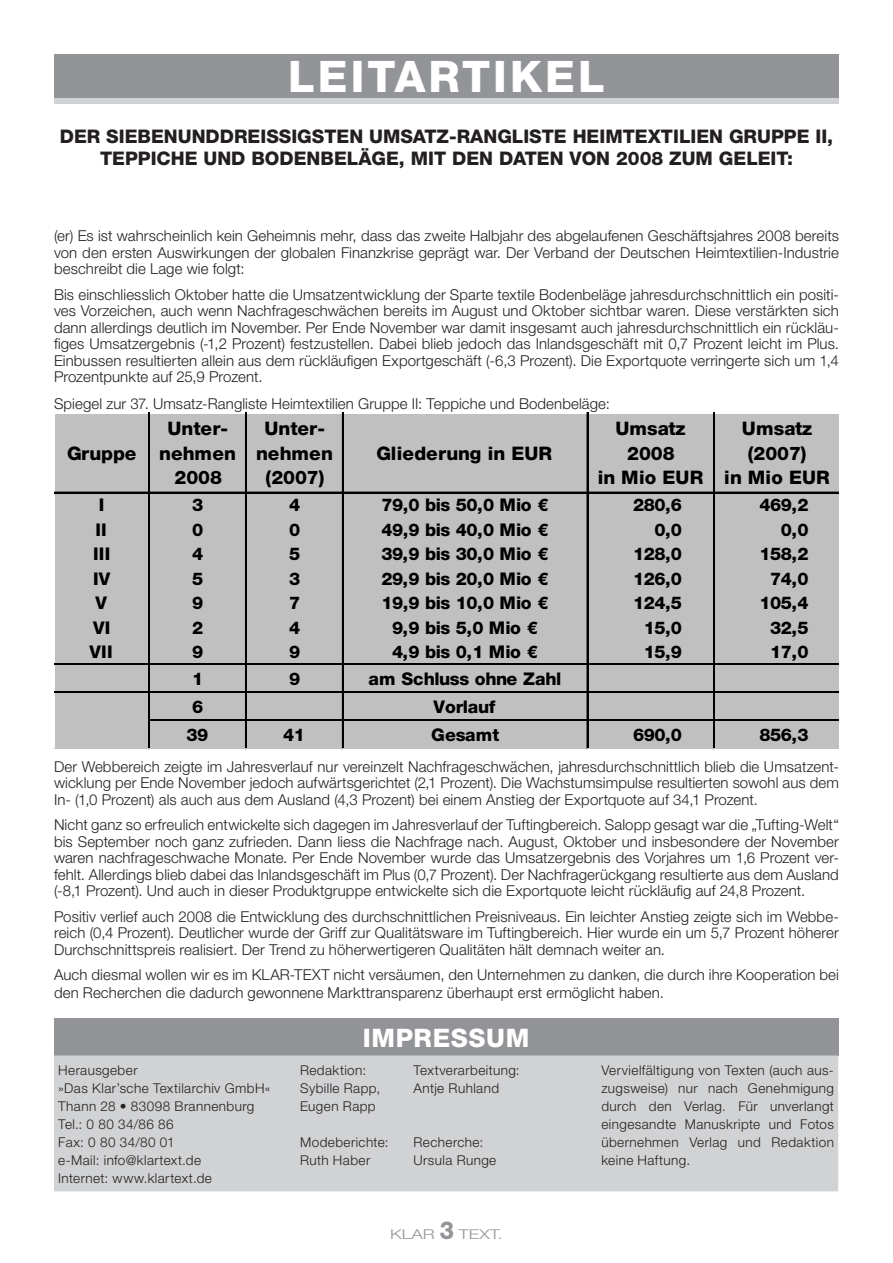
<style>
.page{position:relative;width:893px;height:1263px;background:#fff}
.page>*{position:absolute;margin:0;border:0;box-sizing:border-box;transform-origin:0 0}
.t1{font:800 43.5px "Helvetica Neue LT";letter-spacing:.07em;color:#fff}
.t2{font:800 25.5px "Helvetica Neue LT";letter-spacing:.025em;color:#fff}
.t3{font:800 18.75px/22.5px "Helvetica Neue LT";color:#231f20;text-align:center}
.t4{font:800 18.6px/24.5px "Helvetica Neue LT";color:#000;text-align:center}
.t5{font:800 17.55px "Helvetica Neue LT";letter-spacing:-.03em;color:#000}
.t6{font:300 15px/16.5px "Helvetica Neue LT";letter-spacing:.005em;color:#231f20;text-align:justify}
.t7{font:300 13.5px/18px "Helvetica Neue LT";letter-spacing:.03em;color:#231f20}
.t8{font:300 13.5px "Helvetica Neue LT";color:#929497;scale:1.33 1}
.s1{font-weight:800;font-size:24.75px}
</style>
<div class="page">
<div style="left:54px;top:54px;width:785px;height:49px;background:#929497"></div>
<div style="left:54px;top:98px;width:785px;height:6px;background:#d1d2d4"></div>
<div style="left:55px;top:414px;width:784px;height:335px;background:#c0c0c0"></div>
<hr style="left:54px;top:492px;width:785px;height:1px;background:#000">
<hr style="left:54px;top:663px;width:785px;height:1px;background:#000">
<hr style="left:54px;top:664px;width:785px;height:1px;background:#000">
<hr style="left:54px;top:691px;width:785px;height:1px;background:#000">
<hr style="left:54px;top:692px;width:785px;height:1px;background:#000">
<hr style="left:150px;top:719px;width:689px;height:1px;background:#000">
<hr style="left:150px;top:720px;width:689px;height:1px;background:#000">
<hr style="left:148px;top:413px;width:1px;height:336px;background:#000">
<hr style="left:149px;top:413px;width:1px;height:336px;background:#000">
<hr style="left:245px;top:413px;width:2px;height:336px;background:#000">
<hr style="left:342px;top:413px;width:2px;height:336px;background:#000">
<hr style="left:587px;top:413px;width:1px;height:336px;background:#000">
<hr style="left:713px;top:413px;width:2px;height:336px;background:#000">
<div style="left:54px;top:1018px;width:784px;height:37px;background:#929497"></div>
<div style="left:54px;top:1055px;width:784px;height:136px;background:#d1d2d4"></div>
<h1 class="t1" style="left:337px;top:50px;width:220px">DOSSIER</h1>
<h1 class="t1" style="left:288px;top:50px;width:318px">LEITARTIKEL</h1>
<p class="t3" style="left:60px;top:125px;width:775px">DER SIEBENUNDDREISSIGSTEN UMSATZ-RANGLISTE HEIMTEXTILIEN GRUPPE II,<br>TEPPICHE UND BODENBELÄGE, MIT DEN DATEN VON 2008 ZUM GELEIT:</p>
<p class="t6" style="left:54px;top:227px;width:786px">(er) Es ist wahrscheinlich kein Geheimnis mehr, dass das zweite Halbjahr des abgelaufenen Geschäftsjahres 2008 bereits von den ersten Auswirkungen der globalen Finanzkrise geprägt war. Der Verband der Deutschen Heimtextilien-Industrie beschreibt die Lage wie folgt:</p>
<p class="t6" style="left:54px;top:286px;width:786px">Bis einschliesslich Oktober hatte die Umsatzentwicklung der Sparte textile Bodenbeläge jahresdurchschnittlich ein positi&shy;ves Vorzeichen, auch wenn Nachfrageschwächen bereits im August und Oktober sichtbar waren. Diese verstärkten sich dann allerdings deutlich im November. Per Ende November war damit insgesamt auch jahresdurchschnittlich ein rückläu&shy;figes Umsatzergebnis (-1,2 Prozent) festzustellen. Dabei blieb jedoch das Inlandsgeschäft mit 0,7 Prozent leicht im Plus.<br>Einbussen resultierten allein aus dem rückläufigen Exportgeschäft (-6,3 Prozent). Die Exportquote verringerte sich um 1,4<br>Prozentpunkte auf 25,9 Prozent.</p>
<p class="t6" style="left:54px;top:395px;width:557px">Spiegel zur 37. Umsatz-Rangliste Heimtextilien Gruppe II: Teppiche und Bodenbeläge:</p>
<p class="t4" style="left:67px;top:441px;width:71px">Gruppe</p>
<p class="t4" style="left:159px;top:416px;width:78px">Unter&shy;nehmen<br>2008</p>
<p class="t4" style="left:256px;top:416px;width:78px">Unter&shy;nehmen (2007)</p>
<p class="t4" style="left:598px;top:416px;width:107px">Umsatz<br>2008<br>in Mio EUR</p>
<p class="t4" style="left:724px;top:416px;width:107px">Umsatz (2007)<br>in Mio EUR</p>
<p class="t4" style="left:377px;top:441px;width:177px">Gliederung in EUR</p>
<p class="t5" style="left:99px;top:494px;width:7px">I</p>
<p class="t5" style="left:192px;top:494px;width:13px">3</p>
<p class="t5" style="left:289px;top:494px;width:13px">4</p>
<p class="t5" style="left:381px;top:494px;width:169px">79,0 bis 50,0 Mio €</p>
<p class="t5" style="left:633px;top:494px;width:50px">280,6</p>
<p class="t5" style="left:760px;top:494px;width:50px">469,2</p>
<p class="t5" style="left:95px;top:519px;width:13px">II</p>
<p class="t5" style="left:192px;top:519px;width:13px">0</p>
<p class="t5" style="left:289px;top:519px;width:13px">0</p>
<p class="t5" style="left:381px;top:519px;width:169px">49,9 bis 40,0 Mio €</p>
<p class="t5" style="left:654px;top:519px;width:29px">0,0</p>
<p class="t5" style="left:781px;top:519px;width:29px">0,0</p>
<p class="t5" style="left:93px;top:543px;width:19px">III</p>
<p class="t5" style="left:192px;top:543px;width:13px">4</p>
<p class="t5" style="left:289px;top:543px;width:13px">5</p>
<p class="t5" style="left:381px;top:543px;width:169px">39,9 bis 30,0 Mio €</p>
<p class="t5" style="left:633px;top:543px;width:50px">128,0</p>
<p class="t5" style="left:760px;top:543px;width:50px">158,2</p>
<p class="t5" style="left:93px;top:568px;width:19px">IV</p>
<p class="t5" style="left:192px;top:568px;width:13px">5</p>
<p class="t5" style="left:289px;top:568px;width:13px">3</p>
<p class="t5" style="left:381px;top:568px;width:169px">29,9 bis 20,0 Mio €</p>
<p class="t5" style="left:633px;top:568px;width:50px">126,0</p>
<p class="t5" style="left:770px;top:568px;width:40px">74,0</p>
<p class="t5" style="left:95px;top:592px;width:13px">V</p>
<p class="t5" style="left:192px;top:592px;width:13px">9</p>
<p class="t5" style="left:289px;top:592px;width:13px">7</p>
<p class="t5" style="left:381px;top:592px;width:169px">19,9 bis 10,0 Mio €</p>
<p class="t5" style="left:633px;top:592px;width:50px">124,5</p>
<p class="t5" style="left:760px;top:592px;width:50px">105,4</p>
<p class="t5" style="left:93px;top:617px;width:19px">VI</p>
<p class="t5" style="left:192px;top:617px;width:13px">2</p>
<p class="t5" style="left:289px;top:617px;width:13px">4</p>
<p class="t5" style="left:392px;top:617px;width:147px">9,9 bis 5,0 Mio €</p>
<p class="t5" style="left:644px;top:617px;width:40px">15,0</p>
<p class="t5" style="left:770px;top:617px;width:40px">32,5</p>
<p class="t5" style="left:89px;top:641px;width:25px">VII</p>
<p class="t5" style="left:192px;top:641px;width:13px">9</p>
<p class="t5" style="left:289px;top:641px;width:13px">9</p>
<p class="t5" style="left:392px;top:641px;width:147px">4,9 bis 0,1 Mio €</p>
<p class="t5" style="left:644px;top:641px;width:40px">15,9</p>
<p class="t5" style="left:770px;top:641px;width:40px">17,0</p>
<p class="t5" style="left:192px;top:668px;width:13px">1</p>
<p class="t5" style="left:289px;top:668px;width:13px">9</p>
<p class="t5" style="left:368px;top:668px;width:195px">am Schluss ohne Zahl</p>
<p class="t5" style="left:192px;top:696px;width:13px">6</p>
<p class="t5" style="left:433px;top:696px;width:64px">Vorlauf</p>
<p class="t5" style="left:186px;top:724px;width:23px">39</p>
<p class="t5" style="left:283px;top:724px;width:23px">41</p>
<p class="t5" style="left:431px;top:724px;width:70px">Gesamt</p>
<p class="t5" style="left:633px;top:724px;width:50px">690,0</p>
<p class="t5" style="left:760px;top:724px;width:50px">856,3</p>
<p class="t6" style="left:54px;top:758px;width:786px">Der Webbereich zeigte im Jahresverlauf nur vereinzelt Nachfrageschwächen, jahresdurchschnittlich blieb die Umsatzent&shy;wicklung per Ende November jedoch aufwärtsgerichtet (2,1 Prozent). Die Wachstumsimpulse resultierten sowohl aus dem In- (1,0 Prozent) als auch aus dem Ausland (4,3 Prozent) bei einem Anstieg der Exportquote auf 34,1 Prozent.</p>
<p class="t6" style="left:54px;top:816px;width:786px">Nicht ganz so erfreulich entwickelte sich dagegen im Jahresverlauf der Tuftingbereich. Salopp gesagt war die „Tufting-Welt“ bis September noch ganz zufrieden. Dann liess die Nachfrage nach. August, Oktober und insbesondere der November waren nachfrageschwache Monate. Per Ende November wurde das Umsatzergebnis des Vorjahres um 1,6 Prozent ver&shy;fehlt. Allerdings blieb dabei das Inlandsgeschäft im Plus (0,7 Prozent). Der Nachfragerückgang resultierte aus dem Ausland (-8,1 Prozent). Und auch in dieser Produktgruppe entwickelte sich die Exportquote leicht rückläufig auf 24,8 Prozent.</p>
<p class="t6" style="left:54px;top:908px;width:786px">Positiv verlief auch 2008 die Entwicklung des durchschnittlichen Preisniveaus. Ein leichter Anstieg zeigte sich im Webbe&shy;reich (0,4 Prozent). Deutlicher wurde der Griff zur Qualitätsware im Tuftingbereich. Hier wurde ein um 5,7 Prozent höherer Durchschnittspreis realisiert. Der Trend zu höherwertigeren Qualitäten hält demnach weiter an.</p>
<p class="t6" style="left:54px;top:965px;width:786px;line-height:18px">Auch diesmal wollen wir es im KLAR-TEXT nicht versäumen, den Unternehmen zu danken, die durch ihre Kooperation bei den Recherchen die dadurch gewonnene Markttransparenz überhaupt erst ermöglicht haben.</p>
<h2 class="t2" style="left:363px;top:1022px;width:168px">IMPRESSUM</h2>
<p class="t7" style="left:58px;top:1060px;width:214px">Herausgeber<br>»Das Klar’sche Textilarchiv GmbH«<br>Thann 28 • 83098 Brannenburg<br>Tel.: 0 80 34/86 86<br>Fax: 0 80 34/80 01<br>e-Mail: info@klartext.de<br>Internet: www.klartext.de</p>
<p class="t7" style="left:300px;top:1060px;width:82px">Redaktion:<br>Sybille Rapp,<br>Eugen Rapp</p>
<p class="t7" style="left:601px;top:1060px;width:234px;text-align:justify">Vervielfältigung von Texten (auch aus&shy;zugsweise) nur nach Genehmigung durch den Verlag. Für unverlangt eingesandte Manuskripte und Fotos übernehmen Verlag und Redaktion keine Haftung.</p>
<p class="t7" style="left:414px;top:1060px;width:108px">Textverarbeitung:<br>Antje Ruhland</p>
<p class="t7" style="left:414px;top:1132px;width:84px">Recherche:<br>Ursula Runge</p>
<p class="t7" style="left:300px;top:1132px;width:90px">Modeberichte:<br>Ruth Haber</p>
<p class="t8" style="left:390px;top:1225px;width:86px">KLAR <span class="s1">3</span> TEXT.</p>
</div>
